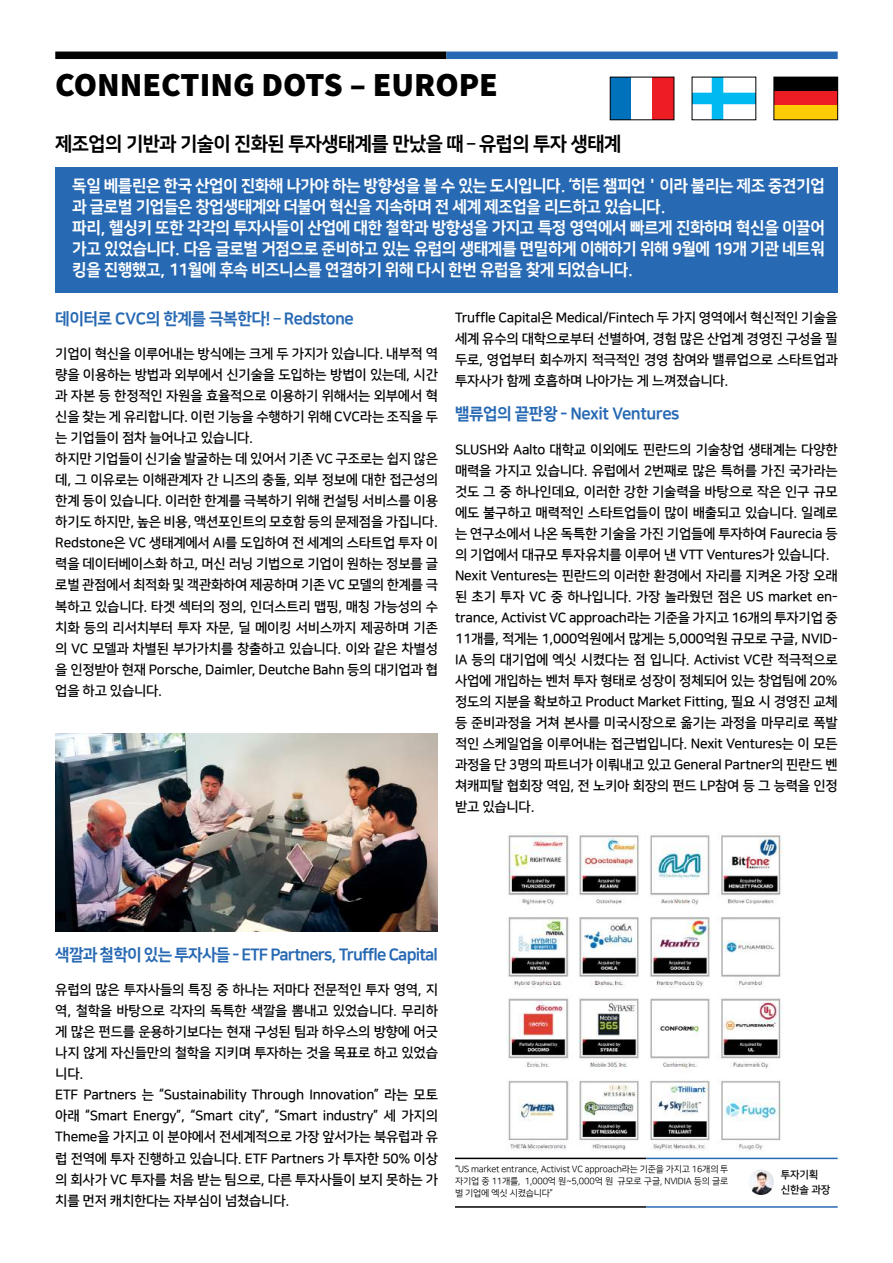
<style>
.page{position:relative;width:893px;height:1263px;background:#fff}
.page>*{position:absolute;margin:0;border:0;box-sizing:border-box;transform-origin:0 0}
.t1{font:900 33.75px "Source Sans Pro";color:#000}
.t2{font:19.5px "Nanum Square EB";letter-spacing:-.03em;color:#000}
.t3{font:16.5px/21px "Nanum Square EB";letter-spacing:-.03em;color:#fff}
.t4{font:16.5px "Nanum Square EB";letter-spacing:-.04em;color:#2769b3}
.t5{font:13.5px/21px "Nanum Square B";letter-spacing:-.015em;color:#000}
.t6{font:10.5px/15px "Nanum Square B";letter-spacing:-.015em;color:#000}
.t7{font:9px/12px "Nanum Square R";letter-spacing:-.015em;color:#000;text-align:justify}
</style>
<div class="page">
<div style="left:774px;top:77px;width:64px;height:43px;background:#000"></div>
<div style="left:774px;top:91px;width:64px;height:29px;background:#ed1d24"></div>
<div style="left:774px;top:106px;width:64px;height:14px;background:#ffcb05"></div>
<div style="left:774px;top:77px;width:64px;height:43px;border:1px solid #000"></div>
<img style="left:507px;top:835px;width:276px;height:316px">
<div style="left:610px;top:77px;width:64px;height:43px;background:#0072bc"></div>
<div style="left:631px;top:77px;width:43px;height:43px;background:#fff"></div>
<div style="left:653px;top:77px;width:21px;height:43px;background:#ed1d24"></div>
<div style="left:610px;top:77px;width:64px;height:43px;border:1px solid #000"></div>
<div style="left:55px;top:52px;width:391px;height:7px;background:#000"></div>
<div style="left:446px;top:52px;width:392px;height:7px;background:#2769b3"></div>
<div style="left:55px;top:167px;width:783px;height:125px;background:#2769b3"></div>
<img style="left:55px;top:733px;width:383px;height:199px">
<svg style="left:694px;top:79px;width:60px;height:39px"></svg>
<hr style="left:455px;top:1158px;width:191px;height:1px;background:#000">
<hr style="left:646px;top:1158px;width:192px;height:1px;background:#2769b3">
<hr style="left:455px;top:1206px;width:191px;height:2px;background:#000">
<hr style="left:646px;top:1206px;width:192px;height:2px;background:#2769b3">
<img style="left:748px;top:1169px;width:26px;height:26px;border-radius:13px">
<h1 class="t1" style="left:55px;top:61px;width:440px">CONNECTING DOTS – EU ROPE</h1>
<h2 class="t2" style="left:55px;top:133px;width:567px">제조업의 기반과 기술이 진화된 투자생태계를 만났을 때 – 유럽의 투자 생태계</h2>
<p class="t3" style="left:72px;top:175px;width:754px">독일 베를린은 한국 산업이 진화해 나가야 하는 방향성을 볼 수 있는 도시입니다. ‘히든 챔피언＇이라 불리는 제조 중견기업 과 글로벌 기업들은 창업생태계와 더불어 혁신을 지속하며 전 세계 제조업을 리드하고 있습니다.<br>파리, 헬싱키 또한 각각의 투자사들이 산업에 대한 철학과 방향성을 가지고 특정 영역에서 빠르게 진화하며 혁신을 이끌어 가고 있었습니다. 다음 글로벌 거점으로 준비하고 있는 유럽의 생태계를 면밀하게 이해하기 위해 9월에 19개 기관 네트워 킹을 진행했고, 11월에 후속 비즈니스를 연결하기 위해 다시 한번 유럽을 찾게 되었습니다.</p>
<p class="t5" style="left:455px;top:307px;width:384px;text-align:justify">Truffle Capital은 Medical/Fintech 두 가지 영역에서 혁신적인 기술을 세계 유수의 대학으로부터 선별하여, 경험 많은 산업계 경영진 구성을 필 두로, 영업부터 회수까지 적극적인 경영 참여와 밸류업으로 스타트업과 투자사가 함께 호흡하며 나아가는 게 느껴졌습니다.</p>
<p class="t4" style="left:55px;top:310px;width:300px">데이터로 CVC의 한계를 극복한다! – Redstone</p>
<p class="t5" style="left:55px;top:344px;width:384px">기업이 혁신을 이루어내는 방식에는 크게 두 가지가 있습니다. 내부적 역 량을 이용하는 방법과 외부에서 신기술을 도입하는 방법이 있는데, 시간 과 자본 등 한정적인 자원을 효율적으로 이용하기 위해서는 외부에서 혁 신을 찾는 게 유리합니다. 이런 기능을 수행하기 위해 CVC라는 조직을 두 는 기업들이 점차 늘어나고 있습니다.<br>하지만 기업들이 신기술 발굴하는 데 있어서 기존 VC 구조로는 쉽지 않은 데, 그 이유로는 이해관계자 간 니즈의 충돌, 외부 정보에 대한 접근성의 한계 등이 있습니다. 이러한 한계를 극복하기 위해 컨설팅 서비스를 이용 하기도 하지만, 높은 비용, 액션포인트의 모호함 등의 문제점을 가집니다.<br>Redstone은 VC 생태계에서 AI를 도입하여 전 세계의 스타트업 투자 이 력을 데이터베이스화 하고, 머신 러닝 기법으로 기업이 원하는 정보를 글 로벌 관점에서 최적화 및 객관화하여 제공하며 기존 VC 모델의 한계를 극 복하고 있습니다. 타겟 섹터의 정의, 인더스트리 맵핑, 매칭 가능성의 수 치화 등의 리서치부터 투자 자문, 딜 메이킹 서비스까지 제공하며 기존 의 VC 모델과 차별된 부가가치를 창출하고 있습니다. 이와 같은 차별성 을 인정받아 현재 Porsche, Daimler, Deutche Bahn 등의 대기업과 협 업을 하고 있습니다.</p>
<p class="t4" style="left:455px;top:405px;width:226px">밸류업의 끝판왕 - Nexit Ventures</p>
<p class="t5" style="left:455px;top:439px;width:384px">SLUSH와 Aalto 대학교 이외에도 핀란드의 기술창업 생태계는 다양한 매력을 가지고 있습니다. 유럽에서 2번째로 많은 특허를 가진 국가라는 것도 그 중 하나인데요, 이러한 강한 기술력을 바탕으로 작은 인구 규모 에도 불구하고 매력적인 스타트업들이 많이 배출되고 있습니다. 일례로 는 연구소에서 나온 독특한 기술을 가진 기업들에 투자하여 Faurecia 등 의 기업에서 대규모 투자유치를 이루어 낸 VTT Ventures가 있습니다.<br>Nexit Ventures는 핀란드의 이러한 환경에서 자리를 지켜온 가장 오래 된 초기 투자 VC 중 하나입니다. 가장 놀라웠던 점은 US market en&shy;trance, Activist VC approach라는 기준을 가지고 16개의 투자기업 중 11개를, 적게는 1,000억원에서 많게는 5,000억원 규모로 구글, NVID-IA 등의 대기업에 엑싯 시켰다는 점 입니다. Activist VC란 적극적으로 사업에 개입하는 벤처 투자 형태로 성장이 정체되어 있는 창업팀에 20% 정도의 지분을 확보하고 Product Market Fitting, 필요 시 경영진 교체 등 준비과정을 거쳐 본사를 미국시장으로 옮기는 과정을 마무리로 폭발 적인 스케일업을 이루어내는 접근법입니다. Nexit Ventures는 이 모든 과정을 단 3명의 파트너가 이뤄내고 있고 General Partner의 핀란드 벤 쳐캐피탈 협회장 역임, 전 노키아 회장의 펀드 LP참여 등 그 능력을 인정 받고 있습니다.</p>
<p class="t4" style="left:55px;top:946px;width:384px">색깔과 철학이 있는 투자사들 - ETF Partners, Truffle Capital</p>
<p class="t5" style="left:55px;top:980px;width:384px">유럽의 많은 투자사들의 특징 중 하나는 저마다 전문적인 투자 영역, 지 역, 철학을 바탕으로 각자의 독특한 색깔을 뽐내고 있었습니다. 무리하 게 많은 펀드를 운용하기보다는 현재 구성된 팀과 하우스의 방향에 어긋 나지 않게 자신들만의 철학을 지키며 투자하는 것을 목표로 하고 있었습 니다.<br>ETF Partners 는 “Sustainability Through Innovation” 라는 모토 아래 “Smart Energy”, “Smart city”, “Smart industry” 세 가지의 Theme을 가지고 이 분야에서 전세계적으로 가장 앞서가는 북유럽과 유 럽 전역에 투자 진행하고 있습니다. ETF Partners 가 투자한 50% 이상 의 회사가 VC 투자를 처음 받는 팀으로, 다른 투자사들이 보지 못하는 가 치를 먼저 캐치한다는 자부심이 넘쳤습니다.</p>
<p class="t7" style="left:455px;top:1164px;width:275px">“US market entrance, Activist VC approach라는 기준을 가지고 16개의 투 자기업 중 11개를, 1,000억 원~5,000억 원 규모로 구글, NVIDIA 등의 글로 벌 기업에 엑싯 시켰습니다”</p>
<p class="t6" style="left:781px;top:1167px;width:51px">투자기획 신한솔 과장</p>
</div>
